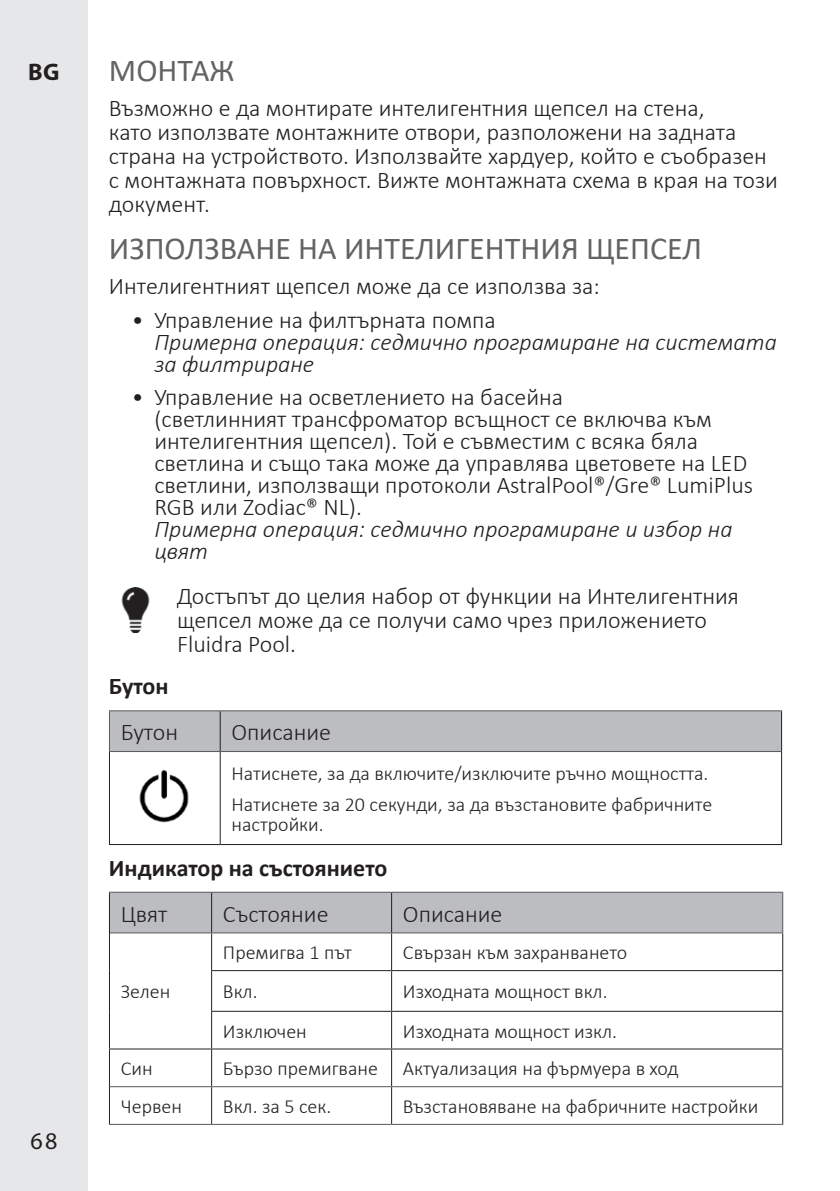
<style>
.page{position:relative;width:840px;height:1191px;background:#fff}
.page>*{position:absolute;margin:0;border:0;box-sizing:border-box;transform-origin:0 0}
.Medium{font:32px "Calibri";color:#636366}
.courant{font:300 24px/22px "Calibri";color:#231f20}
.t1{font:italic 300 24px/22px "Calibri";color:#231f20}
.courant-2{font:700 24px "Calibri";color:#231f20}
.t2{font:24px "Myriad Pro";color:#231f20}
.t3{font:700 24px "Myriad Pro";color:#231f20}
.courant-3{font:300 20px/20px "Calibri";color:#231f20}
.s1{font-style:normal}
.s2{font-style:italic}
</style>
<div class="page">
<div style="left:0;top:0;width:88px;height:1191px;background:#e6e7e9"></div>
<img style="left:121px;top:587px;width:29px;height:45px">
<div style="left:110px;top:711px;width:670px;height:40px;background:#bcbdc0"></div>
<hr style="left:220px;top:710px;width:561px;height:1px;background:#57585a">
<hr style="left:220px;top:751px;width:560px;height:1px;background:#57585a">
<hr style="left:219px;top:711px;width:2px;height:40px;background:#231f20">
<hr style="left:780px;top:711px;width:1px;height:40px;background:#231f20">
<hr style="left:219px;top:752px;width:2px;height:92px;background:#231f20">
<hr style="left:780px;top:751px;width:1px;height:93px;background:#231f20">
<hr style="left:220px;top:844px;width:561px;height:1px;background:#231f20">
<hr style="left:109px;top:710px;width:111px;height:1px;background:#57585a">
<hr style="left:109px;top:711px;width:1px;height:40px;background:#57585a">
<hr style="left:109px;top:751px;width:111px;height:1px;background:#57585a">
<hr style="left:109px;top:752px;width:1px;height:92px;background:#231f20">
<hr style="left:109px;top:844px;width:111px;height:1px;background:#231f20">
<img style="left:139px;top:769px;width:50px;height:54px">
<div style="left:110px;top:893px;width:671px;height:39px;background:#bcbdc0"></div>
<hr style="left:109px;top:891px;width:102px;height:2px;background:#57585a">
<hr style="left:211px;top:891px;width:180px;height:2px;background:#57585a">
<hr style="left:391px;top:891px;width:391px;height:2px;background:#57585a">
<hr style="left:781px;top:892px;width:2px;height:40px;background:#57585a">
<hr style="left:110px;top:932px;width:101px;height:1px;background:#57585a">
<hr style="left:211px;top:932px;width:180px;height:1px;background:#57585a">
<hr style="left:391px;top:932px;width:391px;height:1px;background:#57585a">
<hr style="left:110px;top:1086px;width:101px;height:1px;background:#57585a">
<hr style="left:211px;top:1086px;width:180px;height:1px;background:#57585a">
<hr style="left:391px;top:1086px;width:390px;height:1px;background:#57585a">
<hr style="left:109px;top:1123px;width:102px;height:2px;background:#57585a">
<hr style="left:211px;top:1123px;width:180px;height:2px;background:#57585a">
<hr style="left:391px;top:1123px;width:391px;height:2px;background:#57585a">
<hr style="left:109px;top:892px;width:1px;height:41px;background:#231f20">
<hr style="left:211px;top:892px;width:1px;height:40px;background:#231f20">
<hr style="left:391px;top:892px;width:1px;height:40px;background:#231f20">
<hr style="left:109px;top:933px;width:1px;height:37px;background:#231f20">
<hr style="left:211px;top:933px;width:1px;height:37px;background:#231f20">
<hr style="left:391px;top:933px;width:1px;height:37px;background:#231f20">
<hr style="left:781px;top:933px;width:2px;height:37px;background:#231f20">
<hr style="left:109px;top:970px;width:1px;height:41px;background:#231f20">
<hr style="left:211px;top:970px;width:180px;height:1px;background:#231f20">
<hr style="left:211px;top:971px;width:1px;height:39px;background:#231f20">
<hr style="left:391px;top:970px;width:391px;height:1px;background:#231f20">
<hr style="left:391px;top:971px;width:1px;height:39px;background:#231f20">
<hr style="left:781px;top:971px;width:2px;height:39px;background:#231f20">
<hr style="left:109px;top:1011px;width:1px;height:37px;background:#231f20">
<hr style="left:211px;top:1010px;width:180px;height:2px;background:#231f20">
<hr style="left:211px;top:1011px;width:1px;height:37px;background:#231f20">
<hr style="left:391px;top:1010px;width:391px;height:2px;background:#231f20">
<hr style="left:391px;top:1011px;width:1px;height:37px;background:#231f20">
<hr style="left:781px;top:1011px;width:2px;height:37px;background:#231f20">
<hr style="left:109px;top:1048px;width:102px;height:1px;background:#231f20">
<hr style="left:109px;top:1049px;width:1px;height:37px;background:#231f20">
<hr style="left:211px;top:1048px;width:180px;height:1px;background:#231f20">
<hr style="left:211px;top:1049px;width:1px;height:37px;background:#231f20">
<hr style="left:391px;top:1048px;width:391px;height:1px;background:#231f20">
<hr style="left:391px;top:1049px;width:1px;height:37px;background:#231f20">
<hr style="left:781px;top:1049px;width:2px;height:37px;background:#231f20">
<hr style="left:109px;top:1086px;width:1px;height:37px;background:#231f20">
<hr style="left:211px;top:1087px;width:1px;height:36px;background:#231f20">
<hr style="left:391px;top:1087px;width:1px;height:36px;background:#231f20">
<hr style="left:781px;top:1086px;width:2px;height:37px;background:#231f20">
<p class="t3" style="left:28px;top:59px;width:33px">BG</p>
<p class="Medium" style="left:109px;top:48px;width:127px">МОНТАЖ</p>
<p class="courant" style="left:109px;top:96px;width:670px;line-height:24px">Възможно е да монтирате интелигентния щепсел на стена,<br>като използвате монтажните отвори, разположени на задната страна на устройството. Използвайте хардуер, който е съобразен с монтажната повърхност. Вижте монтажната схема в края на този документ.</p>
<p class="Medium" style="left:109px;top:226px;width:594px">ИЗПОЛЗВАНЕ НА ИНТЕЛИГЕНТНИЯ ЩЕПСЕЛ</p>
<p class="courant" style="left:109px;top:275px;width:492px">Интелигентният щепсел може да се използва за:</p>
<p class="t1" style="left:154px;top:308px;width:623px;text-indent:-23px"><span class="s1">• Управление на филтърната помпа<br></span>Примерна операция: седмично програмиране на системата за филтриране</p>
<p class="courant" style="left:154px;top:386px;width:600px;text-indent:-23px">• Управление на осветлението на басейна<br>(светлинният трансфроматор всъщност се включва към интелигентния щепсел). Той е съвместим с всяка бяла светлина и също така може да управлява цветовете на LED светлини, използващи протоколи AstralPool®/Gre® LumiPlus RGB или Zodiac® NL).<br><span class="s2">Примерна операция: седмично програмиране и избор на цвят</span></p>
<p class="courant" style="left:177px;top:584px;width:563px;line-height:24px">Достъпът до целия набор от функции на Интелигентния щепсел може да се получи само чрез приложението<br>Fluidra Pool.</p>
<p class="courant-2" style="left:109px;top:669px;width:61px">Бутон</p>
<p class="courant" style="left:121px;top:721px;width:59px">Бутон</p>
<p class="courant" style="left:231px;top:721px;width:101px">Описание</p>
<p class="courant-3" style="left:231px;top:763px;width:478px">Натиснете, за да включите/изключите ръчно мощността.</p>
<p class="courant-3" style="left:231px;top:794px;width:482px">Натиснете за 20 секунди, за да възстановите фабричните настройки.</p>
<p class="courant-2" style="left:109px;top:850px;width:280px">Индикатор на състоянието</p>
<p class="courant" style="left:121px;top:902px;width:48px">Цвят</p>
<p class="courant" style="left:223px;top:902px;width:107px">Състояние</p>
<p class="courant" style="left:403px;top:902px;width:101px">Описание</p>
<p class="courant-3" style="left:121px;top:981px;width:51px">Зелен</p>
<p class="courant-3" style="left:223px;top:942px;width:130px">Премигва 1 път</p>
<p class="courant-3" style="left:403px;top:942px;width:226px">Свързан към захранването</p>
<p class="courant-3" style="left:223px;top:981px;width:36px">Вкл.</p>
<p class="courant-3" style="left:403px;top:981px;width:206px">Изходната мощност вкл.</p>
<p class="courant-3" style="left:223px;top:1020px;width:85px">Изключен</p>
<p class="courant-3" style="left:403px;top:1020px;width:215px">Изходната мощност изкл.</p>
<p class="t2" style="left:30px;top:1126px;width:29px">68</p>
<p class="courant-3" style="left:121px;top:1058px;width:33px">Син</p>
<p class="courant-3" style="left:223px;top:1058px;width:156px">Бързо премигване</p>
<p class="courant-3" style="left:403px;top:1058px;width:277px">Актуализация на фърмуера в ход</p>
<p class="courant-3" style="left:121px;top:1096px;width:63px">Червен</p>
<p class="courant-3" style="left:223px;top:1096px;width:110px">Вкл. за 5 сек.</p>
<p class="courant-3" style="left:403px;top:1096px;width:357px">Възстановяване на фабричните настройки</p>
</div>
